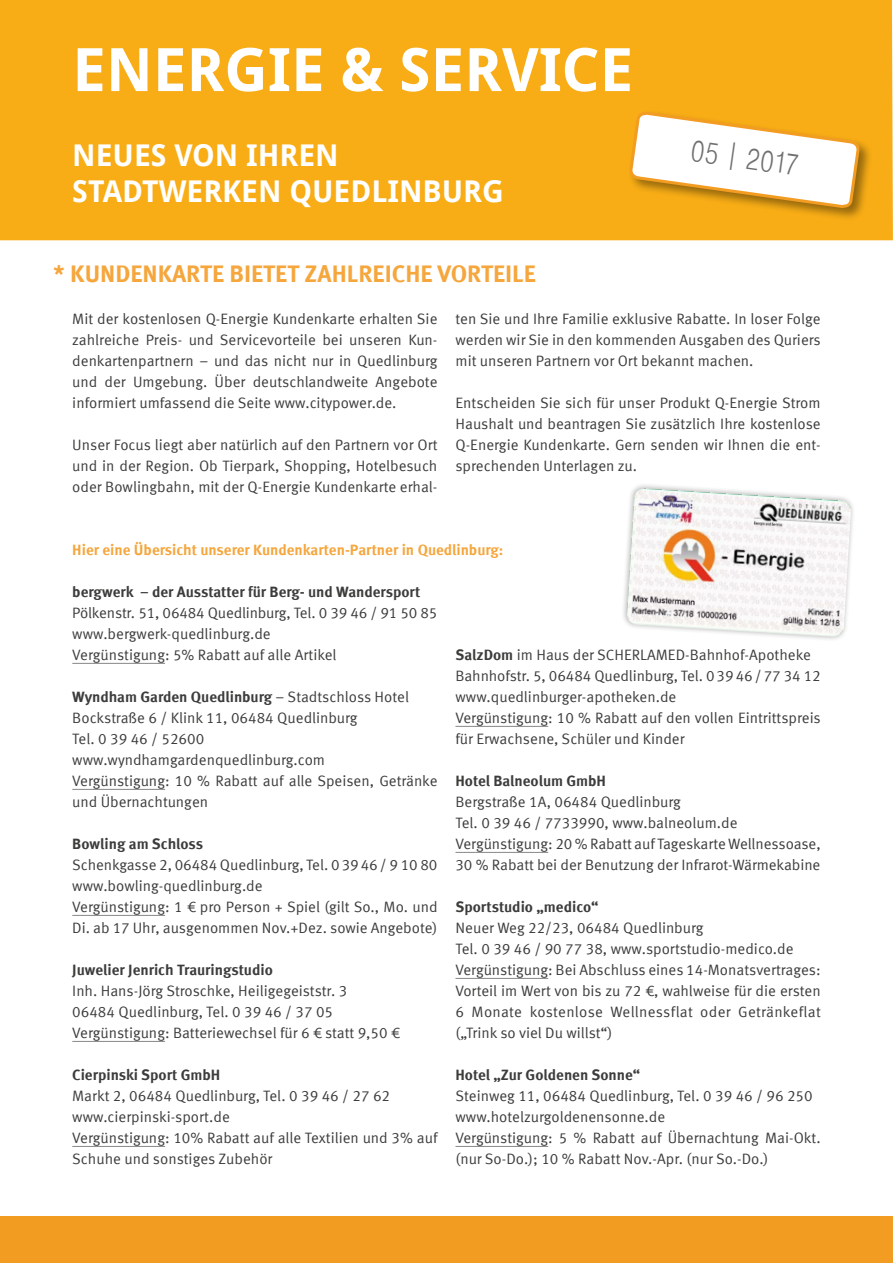
<style>
.page{position:relative;width:893px;height:1263px;background:#fff}
.page>*{position:absolute;margin:0;border:0;box-sizing:border-box;transform-origin:0 0}
.t1{font:700 60px "Droid Sans";color:#fff}
.t2{font:700 30px/36px "Droid Sans";color:#fff}
.t3{font:30px "Dotum";color:#706f6f;scale:.8 1}
.t4{font:700 24px "Meta Offc Pro";color:#f5a63c}
.t5{font:15px/21px "Meta Offc Pro Norm";color:#3c3c3b}
.t6{font:700 15px "Meta Offc Pro";color:#3c3c3b}
.t7{font:700 15px "Meta Offc Pro";color:#f5a63c}
.s1{font-family:"Meta Offc Pro Norm";font-weight:400}
.s2{font-family:"Meta Offc Pro";font-weight:700}
</style>
<div class="page">
<div style="left:0;top:0;width:893px;height:240px;background:#f8ad16"></div>
<div style="left:628px;top:110px;width:245px;height:112px;background:#000;opacity:.4"></div>
<svg style="left:628px;top:107px;width:233px;height:105px"></svg>
<div style="left:0;top:1216px;width:893px;height:47px;background:#f39c22"></div>
<hr style="left:72px;top:663px;width:93px;height:1px;background:#878787">
<hr style="left:72px;top:789px;width:93px;height:1px;background:#878787">
<hr style="left:72px;top:915px;width:93px;height:1px;background:#878787">
<hr style="left:72px;top:1041px;width:93px;height:1px;background:#878787">
<hr style="left:72px;top:1146px;width:93px;height:1px;background:#878787">
<hr style="left:455px;top:726px;width:93px;height:1px;background:#878787">
<hr style="left:455px;top:852px;width:93px;height:1px;background:#878787">
<hr style="left:455px;top:978px;width:93px;height:1px;background:#878787">
<hr style="left:455px;top:1146px;width:93px;height:1px;background:#878787">
<svg style="left:623px;top:485px;width:230px;height:155px"></svg>
<img style="left:626px;top:488px;width:225px;height:149px">
<h1 class="t1" style="left:72px;top:31px;width:562px">ENERGIE &amp; SERVICE</h1>
<h2 class="t2" style="left:72px;top:138px;width:433px">NEUES VON IHREN<br>STADTWERKEN QUEDLINBURG</h2>
<h2 class="t3" style="left:693px;top:135px;width:137px;rotate:8deg">05 | 2017</h2>
<h3 class="t4" style="left:53px;top:255px;width:484px">* KUNDENKARTE BIETET ZAHLREICHE VORTEILE</h3>
<p class="t5" style="left:455px;top:308px;width:367px;text-align:justify">ten Sie und Ihre Familie exklusive Rabatte. In loser Folge werden wir Sie in den kommenden Ausgaben des Quriers mit unseren Partnern vor Ort bekannt machen.</p>
<p class="t5" style="left:455px;top:392px;width:367px;text-align:justify">Entscheiden Sie sich für unser Produkt Q-Energie Strom Haushalt und beantragen Sie zusätzlich Ihre kostenlose Q-Energie Kundenkarte. Gern senden wir Ihnen die ent&shy;sprechenden Unterlagen zu.</p>
<p class="t5" style="left:72px;top:308px;width:367px;text-align:justify">Mit der kostenlosen Q-Energie Kundenkarte erhalten Sie zahlreiche Preis- und Servicevorteile bei unseren Kun&shy;denkartenpartnern – und das nicht nur in Quedlinburg und der Umgebung. Über deutschlandweite Angebote informiert umfassend die Seite www.citypower.de.</p>
<p class="t5" style="left:72px;top:434px;width:367px;text-align:justify">Unser Focus liegt aber natürlich auf den Partnern vor Ort und in der Region. Ob Tierpark, Shopping, Hotelbesuch oder Bowlingbahn, mit der Q-Energie Kundenkarte erhal-</p>
<p class="t7" style="left:72px;top:538px;width:433px">Hier eine Übersicht unserer Kundenkarten-Partner in Quedlinburg:</p>
<p class="t6" style="left:72px;top:580px;width:350px">bergwerk – der Ausstatter für Berg- und Wandersport</p>
<p class="t5" style="left:72px;top:602px;width:367px">Pölkenstr. 51, 06484 Quedlinburg, Tel. 0 39 46 / 91 50 85 www.bergwerk-quedlinburg.de<br>Vergünstigung: 5% Rabatt auf alle Artikel</p>
<p class="t6" style="left:72px;top:685px;width:338px">Wyndham Garden Quedlinburg <span class="s1">– Stadtschloss Hotel</span></p>
<p class="t5" style="left:72px;top:707px;width:367px">Bockstraße 6 / Klink 11, 06484 Quedlinburg<br>Tel. 0 39 46 / 52600 www.wyndhamgardenquedlinburg.com<br>Vergünstigung: 10 % Rabatt auf alle Speisen, Getränke und Übernachtungen</p>
<p class="t6" style="left:72px;top:832px;width:132px">Bowling am Schloss</p>
<p class="t5" style="left:72px;top:854px;width:367px">Schenkgasse 2, 06484 Quedlinburg, Tel. 0 39 46 / 9 10 80 www.bowling-quedlinburg.de<br>Vergünstigung: 1 € pro Person + Spiel (gilt So., Mo. und Di. ab 17 Uhr, ausgenommen Nov.+Dez. sowie Angebote)</p>
<p class="t6" style="left:72px;top:958px;width:202px">Juwelier Jenrich Trauringstudio</p>
<p class="t5" style="left:72px;top:980px;width:329px">Inh. Hans-Jörg Stroschke, Heiligegeiststr. 3<br>06484 Quedlinburg, Tel. 0 39 46 / 37 05<br>Vergünstigung: Batteriewechsel für 6 € statt 9,50 €</p>
<p class="t6" style="left:72px;top:1063px;width:150px">Cierpinski Sport GmbH</p>
<p class="t5" style="left:72px;top:1085px;width:367px">Markt 2, 06484 Quedlinburg, Tel. 0 39 46 / 27 62 www.cierpinski-sport.de<br>Vergünstigung: 10% Rabatt auf alle Textilien und 3% auf Schuhe und sonstiges Zubehör</p>
<p class="t5" style="left:455px;top:644px;width:367px"><span class="s2">SalzDom</span> im Haus der SCHERLAMED-Bahnhof-Apotheke Bahnhofstr. 5, 06484 Quedlinburg, Tel. 0 39 46 / 77 34 12 www.quedlinburger-apotheken.de<br>Vergünstigung: 10 % Rabatt auf den vollen Eintrittspreis für Erwachsene, Schüler und Kinder</p>
<p class="t6" style="left:455px;top:769px;width:152px">Hotel Balneolum GmbH</p>
<p class="t5" style="left:455px;top:791px;width:367px">Bergstraße 1A, 06484 Quedlinburg<br>Tel. 0 39 46 / 7733990, www.balneolum.de Vergünstigung: 20 % Rabatt auf Tageskarte Wellnessoase, 30 % Rabatt bei der Benutzung der Infrarot-Wärmekabine</p>
<p class="t6" style="left:455px;top:895px;width:145px">Sportstudio „medico“</p>
<p class="t5" style="left:455px;top:917px;width:367px">Neuer Weg 22/23, 06484 Quedlinburg<br>Tel. 0 39 46 / 90 77 38, www.sportstudio-medico.de Vergünstigung: Bei Abschluss eines 14-Monatsvertrages:<br>Vorteil im Wert von bis zu 72 €, wahlweise für die ersten 6 Monate kostenlose Wellnessflat oder Getränkeflat („Trink so viel Du willst“)</p>
<p class="t6" style="left:455px;top:1063px;width:186px">Hotel „Zur Goldenen Sonne“</p>
<p class="t5" style="left:455px;top:1085px;width:367px">Steinweg 11, 06484 Quedlinburg, Tel. 0 39 46 / 96 250 www.hotelzurgoldenensonne.de<br>Vergünstigung: 5 % Rabatt auf Übernachtung Mai-Okt. (nur So-Do.); 10 % Rabatt Nov.-Apr. (nur So.-Do.)</p>
</div>
